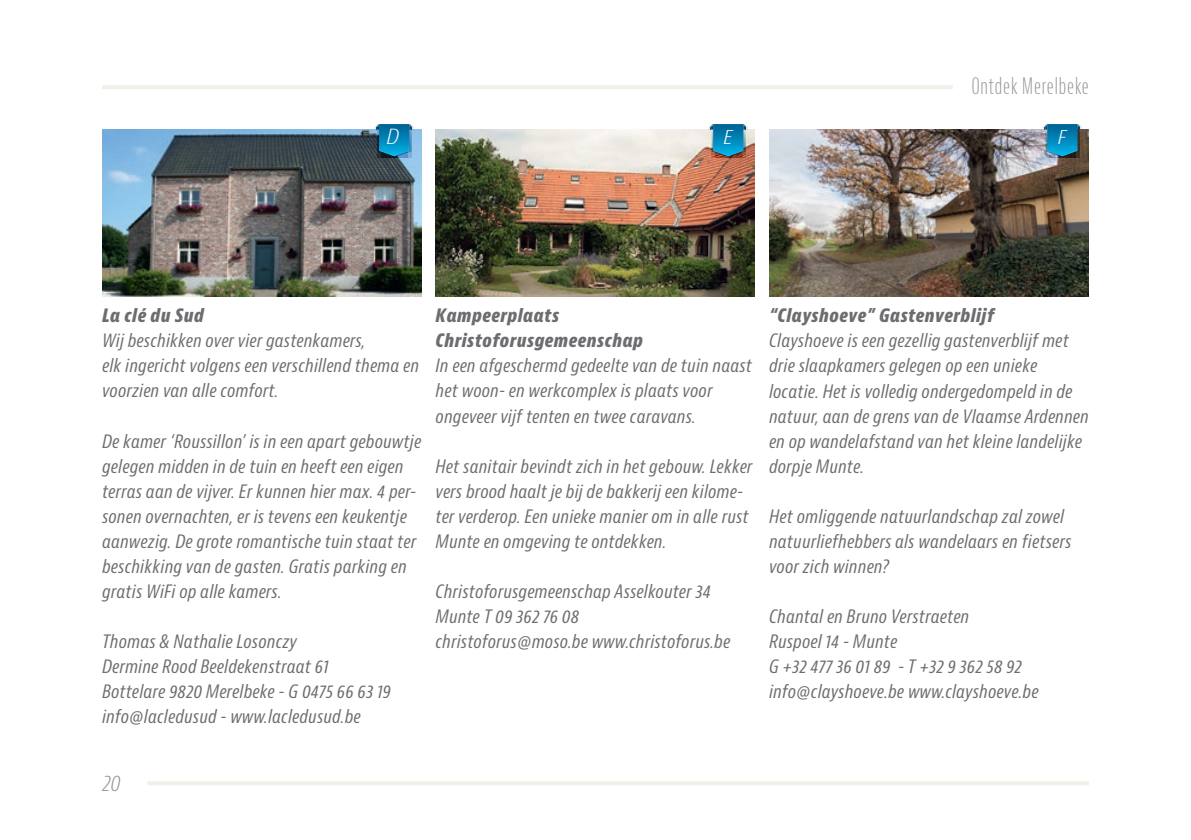
<style>
.page{position:relative;width:1191px;height:840px;background:#fff}
.page>*{position:absolute;margin:0;border:0;box-sizing:border-box;transform-origin:0 0}
.t1{font:300 extra-condensed 22px "Bernina Sans";letter-spacing:.04em;color:#939598}
.t2{font:italic 300 condensed 22px "Bernina Sans";color:#939598}
.t3{font:italic 300 condensed 20.4px "Bernina Sans";color:#fff;scale:1.15 1}
.t4{font:italic 300 condensed 20.4px "Bernina Sans";color:#fff;scale:1.16 1}
.t5{font:italic condensed 18px/25px "Bernina Sans";letter-spacing:.01em;color:#6c6d70}
.t6{font:italic 800 condensed 18px/25px "Bernina Sans";letter-spacing:.03em;color:#6c6d70}
</style>
<div class="page">
<hr style="left:102px;top:85px;width:850px;height:4px;background:#edf2e8">
<hr style="left:147px;top:781px;width:942px;height:3px;background:#edf2e8">
<img style="left:769px;top:129px;width:319px;height:168px">
<svg style="left:1042px;top:124px;width:40px;height:33px"></svg>
<img style="left:435px;top:129px;width:320px;height:168px">
<img style="left:102px;top:129px;width:319px;height:168px">
<svg style="left:374px;top:124px;width:40px;height:33px"></svg>
<svg style="left:708px;top:124px;width:40px;height:33px"></svg>
<p class="t4" style="left:386px;top:125px;width:12px">D</p>
<p class="t3" style="left:723px;top:125px;width:9px">E</p>
<p class="t1" style="left:971px;top:74px;width:119px">Ontdek Merelbeke</p>
<p class="t3" style="left:1057px;top:125px;width:9px">F</p>
<p class="t6" style="left:102px;top:303px;width:103px">La clé du Sud</p>
<p class="t5" style="left:102px;top:329px;width:318px">Wij beschikken over vier gastenkamers,<br>elk ingericht volgens een verschillend thema en voorzien van alle comfort.</p>
<p class="t5" style="left:102px;top:429px;width:321px">De kamer ‘Roussillon’ is in een apart gebouwtje gelegen midden in de tuin en heeft een eigen terras aan de vijver. Er kunnen hier max. 4 per&shy;sonen overnachten, er is tevens een keukentje aanwezig. De grote romantische tuin staat ter beschikking van de gasten. Gratis parking en gratis WiFi op alle kamers.</p>
<p class="t5" style="left:102px;top:629px;width:290px">Thomas &amp; Nathalie Losonczy<br>Dermine Rood Beeldekenstraat 61<br>Bottelare 9820 Merelbeke - G 0475 66 63 19 info@lacledusud - www.lacledusud.be</p>
<p class="t6" style="left:435px;top:303px;width:209px">Kampeerplaats<br>Christoforusgemeenschap</p>
<p class="t5" style="left:435px;top:354px;width:318px">In een afgeschermd gedeelte van de tuin naast het woon- en werkcomplex is plaats voor ongeveer vijf tenten en twee caravans.</p>
<p class="t5" style="left:435px;top:454px;width:318px">Het sanitair bevindt zich in het gebouw. Lekker vers brood haalt je bij de bakkerij een kilome&shy;ter verderop. Een unieke manier om in alle rust Munte en omgeving te ontdekken.</p>
<p class="t5" style="left:435px;top:579px;width:296px">Christoforusgemeenschap Asselkouter 34<br>Munte T 09 362 76 08 christoforus@moso.be www.christoforus.be</p>
<p class="t6" style="left:769px;top:303px;width:227px">“Clayshoeve” Gastenverblijf</p>
<p class="t5" style="left:769px;top:329px;width:321px">Clayshoeve is een gezellig gastenverblijf met drie slaapkamers gelegen op een unieke locatie. Het is volledig ondergedompeld in de natuur, aan de grens van de Vlaamse Ardennen en op wandelafstand van het kleine landelijke dorpje Munte.</p>
<p class="t5" style="left:769px;top:504px;width:304px">Het omliggende natuurlandschap zal zowel natuurliefhebbers als wandelaars en fietsers voor zich winnen?</p>
<p class="t5" style="left:769px;top:604px;width:271px">Chantal en Bruno Verstraeten<br>Ruspoel 14 - Munte<br>G +32 477 36 01 89 - T +32 9 362 58 92 info@clayshoeve.be www.clayshoeve.be</p>
<p class="t2" style="left:102px;top:770px;width:20px">20</p>
</div>
